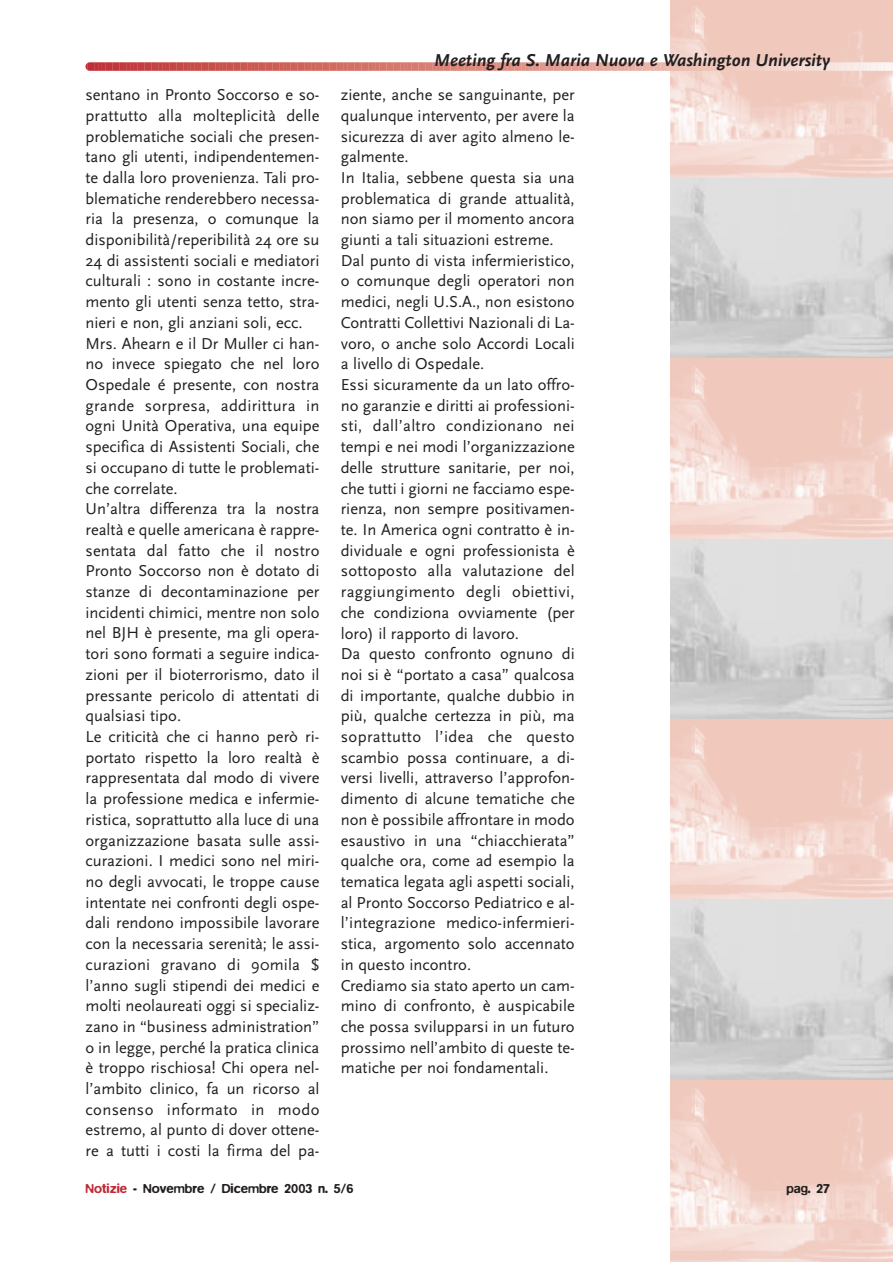
<style>
.page{position:relative;width:893px;height:1262px;background:#fff}
.page>*{position:absolute;margin:0;border:0;box-sizing:border-box;transform-origin:0 0}
.t1{font:italic 700 18px "Scala Sans";color:#231f20}
.t2{font:16.5px/20.7px "Scala Sans";color:#231f20}
.t3{font:500 13.5px "Blur";color:#231f20}
.s1{color:#bf2b37}
</style>
<div class="page">
<img style="left:670px;top:0;width:222px;height:179px">
<svg style="left:670px;top:179px;width:222px;height:180px;background:#d6d5d5"></svg>
<svg style="left:670px;top:359px;width:222px;height:180px;background:#f2d1c8"></svg>
<svg style="left:670px;top:539px;width:222px;height:180px;background:#d6d6d6"></svg>
<svg style="left:670px;top:719px;width:222px;height:180px;background:#f2d1c8"></svg>
<svg style="left:670px;top:1080px;width:222px;height:182px;background:#f2d0c7"></svg>
<svg style="left:670px;top:899px;width:222px;height:181px;background:#d5d5d5"></svg>
<svg style="left:85px;top:62px;width:808px;height:9px;background:#de968e"></svg>
<svg style="left:670px;top:1189px;width:160px;height:9px"></svg>
<p class="t2" style="left:85px;top:85px;width:235px">sentano in Pronto Soccorso e so&shy;prattutto alla molteplicità delle problematiche sociali che presen&shy;tano gli utenti, indipendentemen&shy;te dalla loro provenienza. Tali pro&shy;blematiche renderebbero necessa&shy;ria la presenza, o comunque la disponibilità/reperibilità 24 ore su 24 di assistenti sociali e mediatori culturali : sono in costante incre&shy;mento gli utenti senza tetto, stra&shy;nieri e non, gli anziani soli, ecc.<br>Mrs. Ahearn e il Dr Muller ci han&shy;no invece spiegato che nel loro Ospedale é presente, con nostra grande sorpresa, addirittura in ogni Unità Operativa, una equipe specifica di Assistenti Sociali, che si occupano di tutte le problemati&shy;che correlate.<br>Un’altra differenza tra la nostra realtà e quelle americana è rappre&shy;sentata dal fatto che il nostro Pronto Soccorso non è dotato di stanze di decontaminazione per incidenti chimici, mentre non solo nel BJH è presente, ma gli opera&shy;tori sono formati a seguire indica&shy;zioni per il bioterrorismo, dato il pressante pericolo di attentati di qualsiasi tipo.<br>Le criticità che ci hanno però ri&shy;portato rispetto la loro realtà è rappresentata dal modo di vivere la professione medica e infermie&shy;ristica, soprattutto alla luce di una organizzazione basata sulle assi&shy;curazioni. I medici sono nel miri&shy;no degli avvocati, le troppe cause intentate nei confronti degli ospe&shy;dali rendono impossibile lavorare con la necessaria serenità; le assi&shy;curazioni gravano di 90mila $ l’anno sugli stipendi dei medici e molti neolaureati oggi si specializ&shy;zano in “business administration” o in legge, perché la pratica clinica è troppo rischiosa! Chi opera nel&shy;l’ambito clinico, fa un ricorso al consenso informato in modo estremo, al punto di dover ottene&shy;re a tutti i costi la firma del pa-</p>
<p class="t1" style="left:434px;top:53px;width:397px">Meeting fra S. Maria Nuova e Washington University</p>
<p class="t2" style="left:341px;top:86px;width:235px">ziente, anche se sanguinante, per qualunque intervento, per avere la sicurezza di aver agito almeno le&shy;galmente.<br>In Italia, sebbene questa sia una problematica di grande attualità, non siamo per il momento ancora giunti a tali situazioni estreme.<br>Dal punto di vista infermieristico, o comunque degli operatori non medici, negli U.S.A., non esistono<br>Contratti Collettivi Nazionali di La&shy;voro, o anche solo Accordi Locali a livello di Ospedale.<br>Essi sicuramente da un lato offro&shy;no garanzie e diritti ai professioni&shy;sti, dall’altro condizionano nei tempi e nei modi l’organizzazione delle strutture sanitarie, per noi, che tutti i giorni ne facciamo espe&shy;rienza, non sempre positivamen&shy;te. In America ogni contratto è in&shy;dividuale e ogni professionista è sottoposto alla valutazione del raggiungimento degli obiettivi, che condiziona ovviamente (per loro) il rapporto di lavoro.<br>Da questo confronto ognuno di noi si è “portato a casa” qualcosa di importante, qualche dubbio in più, qualche certezza in più, ma soprattutto l’idea che questo scambio possa continuare, a di&shy;versi livelli, attraverso l’approfon&shy;dimento di alcune tematiche che non è possibile affrontare in modo esaustivo in una “chiacchierata” qualche ora, come ad esempio la tematica legata agli aspetti sociali, al Pronto Soccorso Pediatrico e al&shy;l’integrazione medico-infermieri&shy;stica, argomento solo accennato in questo incontro.<br>Crediamo sia stato aperto un cam&shy;mino di confronto, è auspicabile che possa svilupparsi in un futuro prossimo nell’ambito di queste te&shy;matiche per noi fondamentali.</p>
<p class="t3" style="left:85px;top:1184px;width:269px"><span class="s1">Notizie</span> - Novembre / Dicembre 2003 n. 5/6</p>
<p class="t3" style="left:786px;top:1184px;width:45px">pag. 27</p>
</div>
